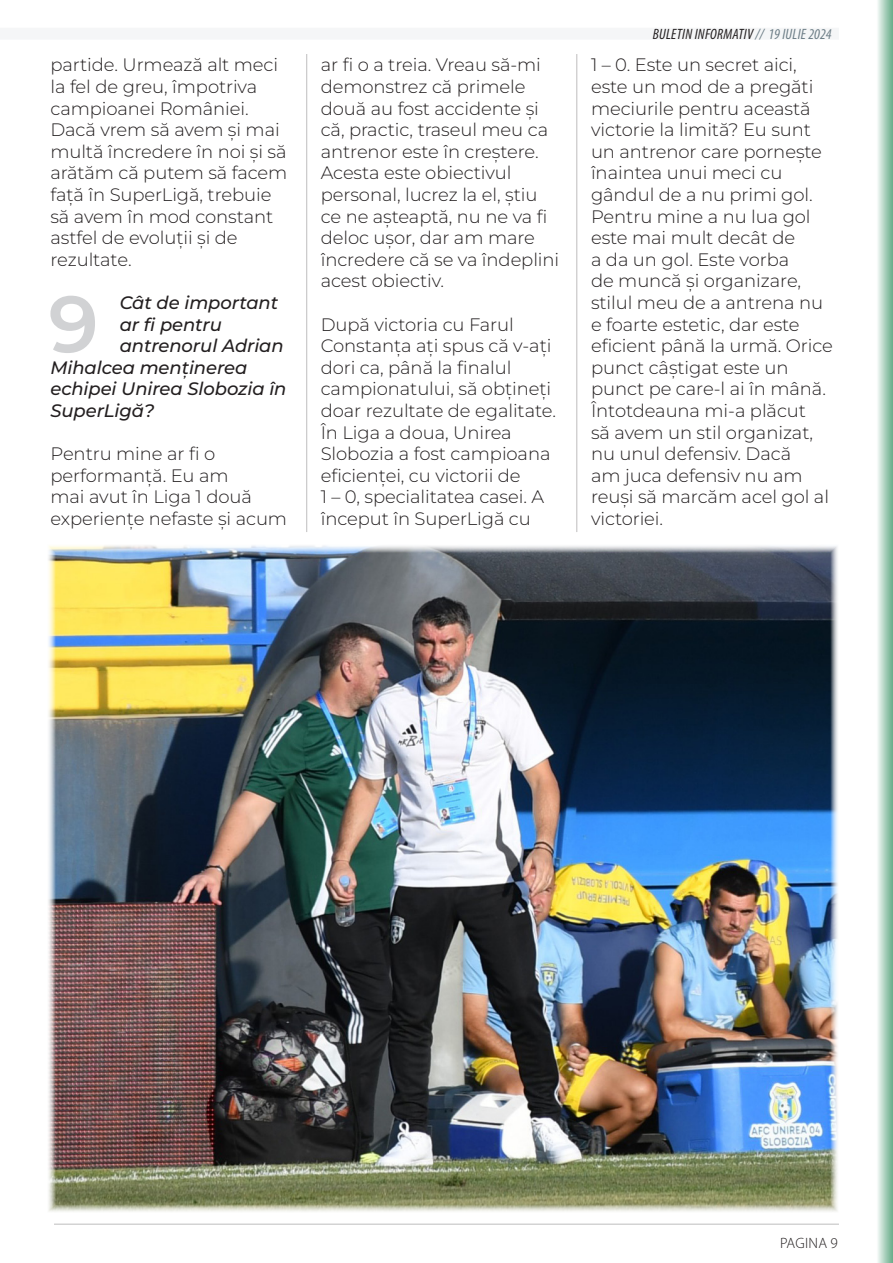
<style>
.page{position:relative;width:893px;height:1263px;background:#fff}
.page>*{position:absolute;margin:0;border:0;box-sizing:border-box;transform-origin:0 0}
.t1{font:600 79.65px "Montserrat";color:#d1d2d4}
.t2{font:300 18px/21.6px "Montserrat";letter-spacing:-.005em;color:#231f20}
.t3{font:italic 500 18px "Montserrat";letter-spacing:-.005em;color:#231f20}
.t4{font:italic condensed 15px "Myriad Pro";letter-spacing:.02em;color:#231f20}
.t5{font:300 15px "Myriad Pro";letter-spacing:.02em;color:#231f20}
.s1{color:#6c7d86}
</style>
<div class="page">
<hr style="left:306px;top:54px;width:1px;height:478px;background:#231f20">
<hr style="left:577px;top:54px;width:1px;height:478px;background:#231f20">
<img style="left:48px;top:545px;width:790px;height:667px">
<hr style="left:54px;top:1224px;width:785px;height:1px;background:#231f20">
<div style="left:0;top:28px;width:839px;height:12px;background:#f5f6f7"></div>
<svg style="left:878px;top:0;width:15px;height:1263px;background:#a8cfbb"></svg>
<p class="t2" style="left:50px;top:54px;width:238px">partide. Urmează alt meci la fel de greu, împotriva campioanei României.<br>Dacă vrem să avem și mai multă încredere în noi și să arătăm că putem să facem față în SuperLigă, trebuie să avem în mod constant astfel de evoluții și de rezultate.</p>
<p class="t1" style="left:49px;top:267px;width:51px">9</p>
<p class="t3" style="left:120px;top:290px;width:160px">Cât de important</p>
<p class="t3" style="left:120px;top:312px;width:104px">ar fi pentru</p>
<p class="t3" style="left:120px;top:333px;width:165px">antrenorul Adrian</p>
<p class="t3" style="left:50px;top:355px;width:198px">Mihalcea menținerea</p>
<p class="t3" style="left:50px;top:376px;width:238px">echipei Unirea Slobozia în</p>
<p class="t3" style="left:50px;top:398px;width:106px">SuperLigă?</p>
<p class="t2" style="left:50px;top:442px;width:238px">Pentru mine ar fi o performanță. Eu am<br>mai avut în Liga 1 două experiențe nefaste și acum</p>
<p class="t2" style="left:321px;top:54px;width:240px">ar fi o a treia. Vreau să-mi demonstrez că primele două au fost accidente și că, practic, traseul meu ca antrenor este în creștere.<br>Acesta este obiectivul personal, lucrez la el, știu ce ne așteaptă, nu ne va fi deloc ușor, dar am mare încredere că se va îndeplini acest obiectiv.</p>
<p class="t2" style="left:321px;top:313px;width:237px">După victoria cu Farul<br>Constanța ați spus că v-ați dori ca, până la finalul campionatului, să obțineți doar rezultate de egalitate.<br>În Liga a doua, Unirea<br>Slobozia a fost campioana eficienței, cu victorii de<br>1 – 0, specialitatea casei. A început în SuperLigă cu</p>
<p class="t4" style="left:653px;top:25px;width:180px">BULETIN INFORMATIV <span class="s1">// 19 IULIE 2024</span></p>
<p class="t2" style="left:591px;top:54px;width:243px">1 – 0. Este un secret aici, este un mod de a pregăti meciurile pentru această victorie la limită? Eu sunt un antrenor care pornește înaintea unui meci cu gândul de a nu primi gol.<br>Pentru mine a nu lua gol este mai mult decât de<br>a da un gol. Este vorba<br>de muncă și organizare, stilul meu de a antrena nu e foarte estetic, dar este eficient până la urmă. Orice punct câștigat este un punct pe care-l ai în mână.<br>Întotdeauna mi-a plăcut<br>să avem un stil organizat, nu unul defensiv. Dacă<br>am juca defensiv nu am reuși să marcăm acel gol al victoriei.</p>
<p class="t5" style="left:780px;top:1234px;width:59px">PAGINA 9</p>
</div>
